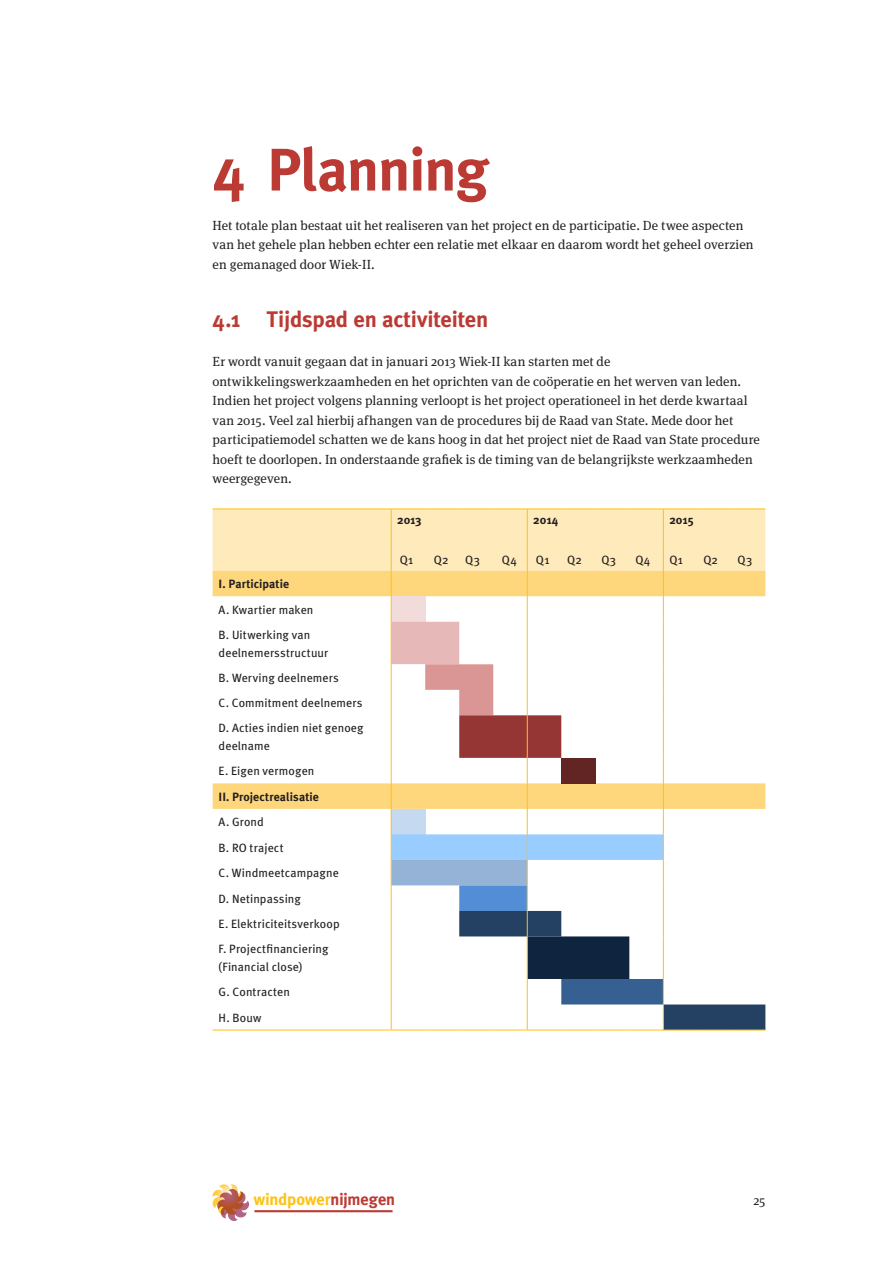
<style>
.page{position:relative;width:893px;height:1263px;background:#fff}
.page>*{position:absolute;margin:0;border:0;box-sizing:border-box;transform-origin:0 0}
.PLAT{font:700 60px "Meta Plus";letter-spacing:-.02em;color:#bc3a34}
.TUSSENKOP_01{font:700 22.5px "Meta Plus";letter-spacing:-.01em;color:#bc3a34}
.t1{font:700 16.65px "Meta";letter-spacing:-.005em;color:#fec210}
.PLAT-2{font:13.2px/19.5px "Meta Serif";letter-spacing:.01em;color:#231f20}
.tabel{font:12px/18px "Meta";letter-spacing:.01em;color:#231f20}
.tabel-2{font:700 12px "Meta Plus";letter-spacing:.005em;color:#231f20}
.s1{color:#bc3a34}
</style>
<div class="page">
<hr style="left:254px;top:1210px;width:139px;height:2px;background:#bc3a34">
<svg style="left:212px;top:1184px;width:38px;height:37px"></svg>
<hr style="left:213px;top:1030px;width:178px;height:1px;background:#fec210">
<hr style="left:391px;top:1030px;width:34px;height:1px;background:#fec210">
<hr style="left:425px;top:1030px;width:34px;height:1px;background:#fec210">
<hr style="left:459px;top:1030px;width:34px;height:1px;background:#fec210">
<hr style="left:493px;top:1030px;width:34px;height:1px;background:#fec210">
<hr style="left:527px;top:1030px;width:34px;height:1px;background:#fec210">
<hr style="left:561px;top:1030px;width:34px;height:1px;background:#fec210">
<hr style="left:595px;top:1030px;width:34px;height:1px;background:#fec210">
<hr style="left:629px;top:1030px;width:34px;height:1px;background:#fec210">
<hr style="left:663px;top:1030px;width:34px;height:1px;background:#fec210">
<hr style="left:697px;top:1030px;width:34px;height:1px;background:#fec210">
<hr style="left:731px;top:1030px;width:34px;height:1px;background:#fec210">
<svg style="left:213px;top:510px;width:552px;height:520px"></svg>
<hr style="left:213px;top:509px;width:178px;height:1px;background:#fec210">
<hr style="left:391px;top:509px;width:34px;height:1px;background:#fec210">
<hr style="left:425px;top:509px;width:34px;height:1px;background:#fec210">
<hr style="left:459px;top:509px;width:34px;height:1px;background:#fec210">
<hr style="left:493px;top:509px;width:34px;height:1px;background:#fec210">
<hr style="left:527px;top:509px;width:34px;height:1px;background:#fec210">
<hr style="left:561px;top:509px;width:34px;height:1px;background:#fec210">
<hr style="left:595px;top:509px;width:34px;height:1px;background:#fec210">
<hr style="left:629px;top:509px;width:34px;height:1px;background:#fec210">
<hr style="left:663px;top:509px;width:34px;height:1px;background:#fec210">
<hr style="left:697px;top:509px;width:34px;height:1px;background:#fec210">
<hr style="left:731px;top:509px;width:34px;height:1px;background:#fec210">
<p class="PLAT" style="left:213px;top:135px;width:277px">4 Planning</p>
<p class="PLAT-2" style="left:213px;top:214px;width:542px">Het totale plan bestaat uit het realiseren van het project en de participatie. De twee aspecten van het gehele plan hebben echter een relatie met elkaar en daarom wordt het geheel overzien en gemanaged door Wiek-II.</p>
<p class="TUSSENKOP_01" style="left:213px;top:306px;width:277px">4.1 Tijdspad en activiteiten</p>
<p class="PLAT-2" style="left:213px;top:350px;width:549px">Er wordt vanuit gegaan dat in januari 2013 Wiek-II kan starten met de ontwikkelingswerkzaamheden en het oprichten van de coöperatie en het werven van leden.<br>Indien het project volgens planning verloopt is het project operationeel in het derde kwartaal van 2015. Veel zal hierbij afhangen van de procedures bij de Raad van State. Mede door het participatiemodel schatten we de kans hoog in dat het project niet de Raad van State procedure hoeft te doorlopen. In onderstaande grafiek is de timing van de belangrijkste werkzaamheden weergegeven.</p>
<p class="tabel-2" style="left:397px;top:513px;width:26px">2013</p>
<p class="tabel-2" style="left:533px;top:513px;width:27px">2014</p>
<p class="tabel-2" style="left:669px;top:513px;width:26px">2015</p>
<p class="tabel" style="left:400px;top:551px;width:15px">Q1</p>
<p class="tabel" style="left:434px;top:551px;width:16px">Q2</p>
<p class="tabel" style="left:465px;top:551px;width:16px">Q3</p>
<p class="tabel" style="left:502px;top:551px;width:17px">Q4</p>
<p class="tabel" style="left:536px;top:551px;width:15px">Q1</p>
<p class="tabel" style="left:567px;top:551px;width:16px">Q2</p>
<p class="tabel" style="left:601px;top:551px;width:16px">Q3</p>
<p class="tabel" style="left:635px;top:551px;width:17px">Q4</p>
<p class="tabel" style="left:669px;top:551px;width:15px">Q1</p>
<p class="tabel" style="left:703px;top:551px;width:16px">Q2</p>
<p class="tabel" style="left:737px;top:551px;width:16px">Q3</p>
<p class="tabel-2" style="left:219px;top:577px;width:72px">I. Participatie</p>
<p class="tabel" style="left:219px;top:600px;width:96px">A. Kwartier maken</p>
<p class="tabel" style="left:219px;top:625px;width:111px">B. Uitwerking van deelnemersstructuur</p>
<p class="tabel" style="left:219px;top:668px;width:122px">B. Werving deelnemers</p>
<p class="tabel" style="left:219px;top:694px;width:145px">C. Commitment deelnemers</p>
<p class="tabel" style="left:219px;top:719px;width:146px">D. Acties indien niet genoeg deelname</p>
<p class="tabel" style="left:219px;top:762px;width:97px">E. Eigen vermogen</p>
<p class="tabel-2" style="left:219px;top:790px;width:102px">II. Projectrealisatie</p>
<p class="tabel" style="left:219px;top:813px;width:47px">A. Grond</p>
<p class="tabel" style="left:219px;top:838px;width:66px">B. RO traject</p>
<p class="tabel" style="left:219px;top:864px;width:122px">C. Windmeetcampagne</p>
<p class="tabel" style="left:219px;top:889px;width:84px">D. Netinpassing</p>
<p class="tabel" style="left:219px;top:915px;width:123px">E. Elektriciteitsverkoop</p>
<p class="tabel" style="left:219px;top:940px;width:111px">F. Projectfinanciering (Financial close)</p>
<p class="tabel" style="left:219px;top:983px;width:73px">G. Contracten</p>
<p class="tabel" style="left:219px;top:1009px;width:44px">H. Bouw</p>
<p class="t1" style="left:254px;top:1190px;width:143px">windpower<span class="s1">nijmegen</span></p>
<p class="PLAT-2" style="left:753px;top:1189px;width:13px">25</p>
</div>
